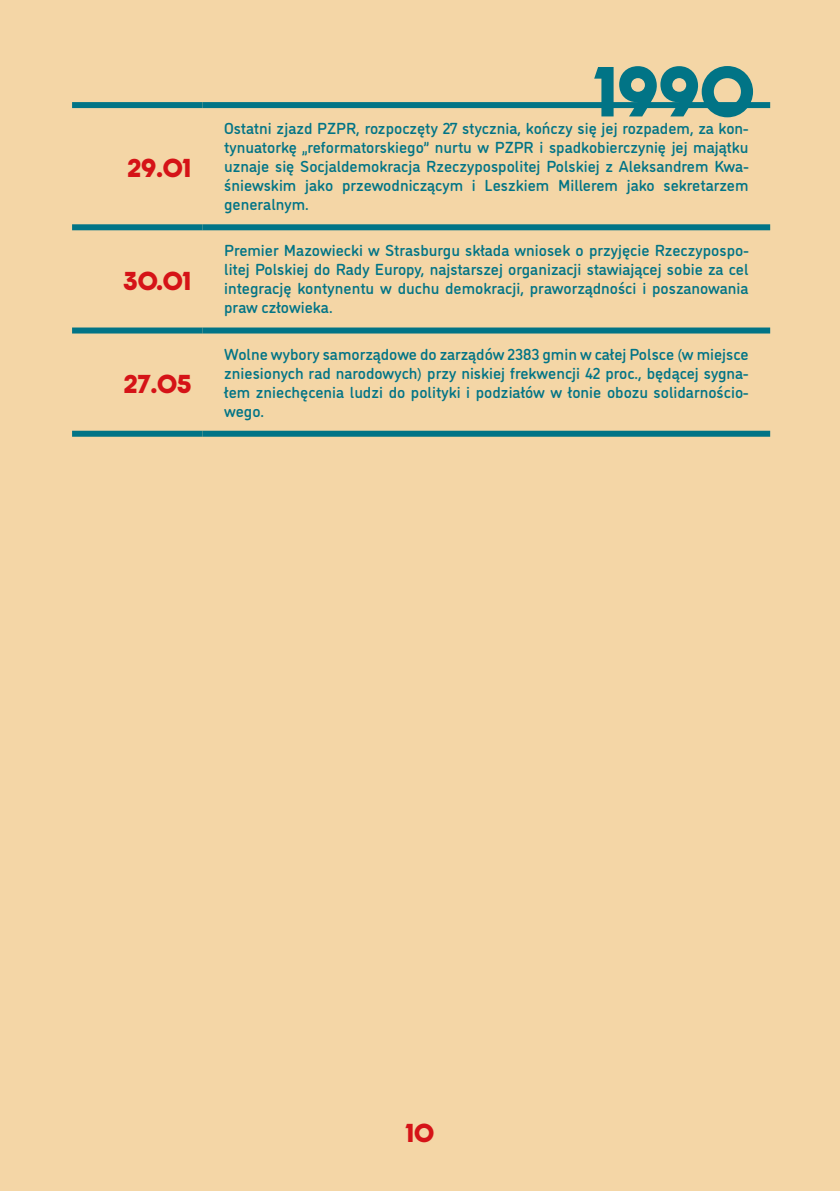
<style>
.page{position:relative;width:840px;height:1191px;background:#fff}
.page>*{position:absolute;margin:0;border:0;box-sizing:border-box;transform-origin:0 0}
.t1{font:700 60px "Dazzle Unicase";color:#017486}
.t2{font:700 22px "Dazzle Unicase";letter-spacing:-.005em;color:#d51317}
.t3{font:500 16px/19px "DI Nosaur";color:#017486;text-align:justify}
</style>
<div class="page">
<div style="left:0;top:0;width:839px;height:1191px;background:#f4d6a6"></div>
<div style="left:202px;top:102px;width:567px;height:6px;background:#017486"></div>
<div style="left:202px;top:224px;width:567px;height:6px;background:#017486"></div>
<div style="left:202px;top:327px;width:567px;height:6px;background:#017486"></div>
<div style="left:202px;top:431px;width:567px;height:6px;background:#017486"></div>
<div style="left:72px;top:102px;width:130px;height:6px;background:#017486"></div>
<div style="left:72px;top:224px;width:130px;height:6px;background:#017486"></div>
<div style="left:72px;top:327px;width:130px;height:6px;background:#017486"></div>
<div style="left:72px;top:431px;width:130px;height:6px;background:#017486"></div>
<h2 class="t2" style="left:127px;top:151px;width:66px">29.01</h2>
<h2 class="t2" style="left:123px;top:264px;width:69px">30.01</h2>
<h2 class="t2" style="left:123px;top:367px;width:69px">27.05</h2>
<h1 class="t1" style="left:593px;top:45px;width:162px">1990</h1>
<p class="t3" style="left:224px;top:118px;width:525px">Ostatni zjazd PZPR, rozpoczęty 27 stycznia, kończy się jej rozpadem, za kon&shy;tynuatorkę „reformatorskiego” nurtu w PZPR i spadkobierczynię jej majątku uznaje się Socjaldemokracja Rzeczypospolitej Polskiej z Aleksandrem Kwa&shy;śniewskim jako przewodniczącym i Leszkiem Millerem jako sekretarzem generalnym.</p>
<p class="t3" style="left:224px;top:240px;width:525px">Premier Mazowiecki w Strasburgu składa wniosek o przyjęcie Rzeczypospo&shy;litej Polskiej do Rady Europy, najstarszej organizacji stawiającej sobie za cel integrację kontynentu w duchu demokracji, praworządności i poszanowania praw człowieka.</p>
<p class="t3" style="left:224px;top:343px;width:525px">Wolne wybory samorządowe do zarządów 2383 gmin w całej Polsce (w miejsce zniesionych rad narodowych) przy niskiej frekwencji 42 proc., będącej sygna&shy;łem zniechęcenia ludzi do polityki i podziałów w łonie obozu solidarnościo&shy;wego.</p>
<h2 class="t2" style="left:405px;top:1115px;width:30px">10</h2>
</div>
